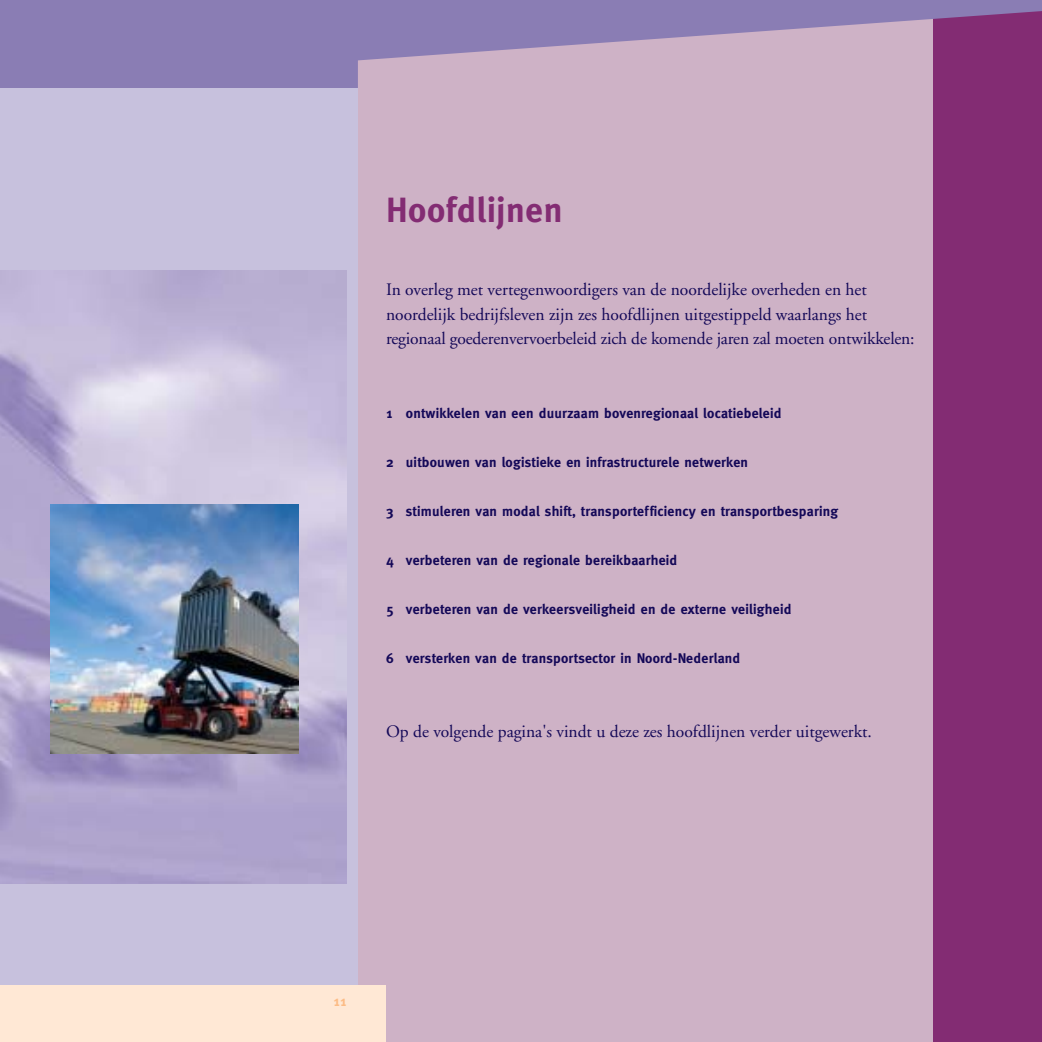
<style>
.page{position:relative;width:1042px;height:1042px;background:#fff}
.page>*{position:absolute;margin:0;border:0;box-sizing:border-box;transform-origin:0 0}
.t1{font:700 35px "Meta";letter-spacing:.02em;color:#832c73}
.t2{font:17.5px/24.5px "Adobe Garamond";color:#140858}
.t3{font:700 14px "Meta";letter-spacing:.015em;color:#140858}
.t4{font:700 14px "Meta";color:#fcbc86}
</style>
<div class="page">
<div style="left:0;top:0;width:1041px;height:1041px;background:#ceb2c6"></div>
<div style="left:933px;top:0;width:108px;height:1041px;background:#832c73"></div>
<svg style="left:0;top:0;width:1041px;height:88px;fill:#8a7db4"></svg>
<div style="left:0;top:88px;width:358px;height:953px;background:#c7c1dd"></div>
<div style="left:0;top:985px;width:386px;height:56px;background:#ffe8d5"></div>
<img style="left:0;top:271px;width:346px;height:612px">
<img style="left:50px;top:505px;width:248px;height:248px">
<h1 class="t1" style="left:386px;top:197px;width:178px">Hoofdlijnen</h1>
<p class="t2" style="left:386px;top:279px;width:530px">In overleg met vertegenwoordigers van de noordelijke overheden en het noordelijk bedrijfsleven zijn zes hoofdlijnen uitgestippeld waarlangs het regionaal goederenvervoerbeleid zich de komende jaren zal moeten ontwikkelen:</p>
<p class="t3" style="left:386px;top:408px;width:397px">1 ontwikkelen van een duurzaam bovenregionaal locatiebeleid</p>
<p class="t3" style="left:386px;top:457px;width:363px">2 uitbouwen van logistieke en infrastructurele netwerken</p>
<p class="t3" style="left:386px;top:506px;width:453px">3 stimuleren van modal shift, transportefficiency en transportbesparing</p>
<p class="t3" style="left:386px;top:555px;width:293px">4 verbeteren van de regionale bereikbaarheid</p>
<p class="t3" style="left:386px;top:604px;width:407px">5 verbeteren van de verkeersveiligheid en de externe veiligheid</p>
<p class="t3" style="left:386px;top:653px;width:356px">6 versterken van de transportsector in Noord-Nederland</p>
<p class="t2" style="left:386px;top:720px;width:487px">Op de volgende pagina's vindt u deze zes hoofdlijnen verder uitgewerkt.</p>
<p class="t4" style="left:333px;top:996px;width:14px">11</p>
</div>
